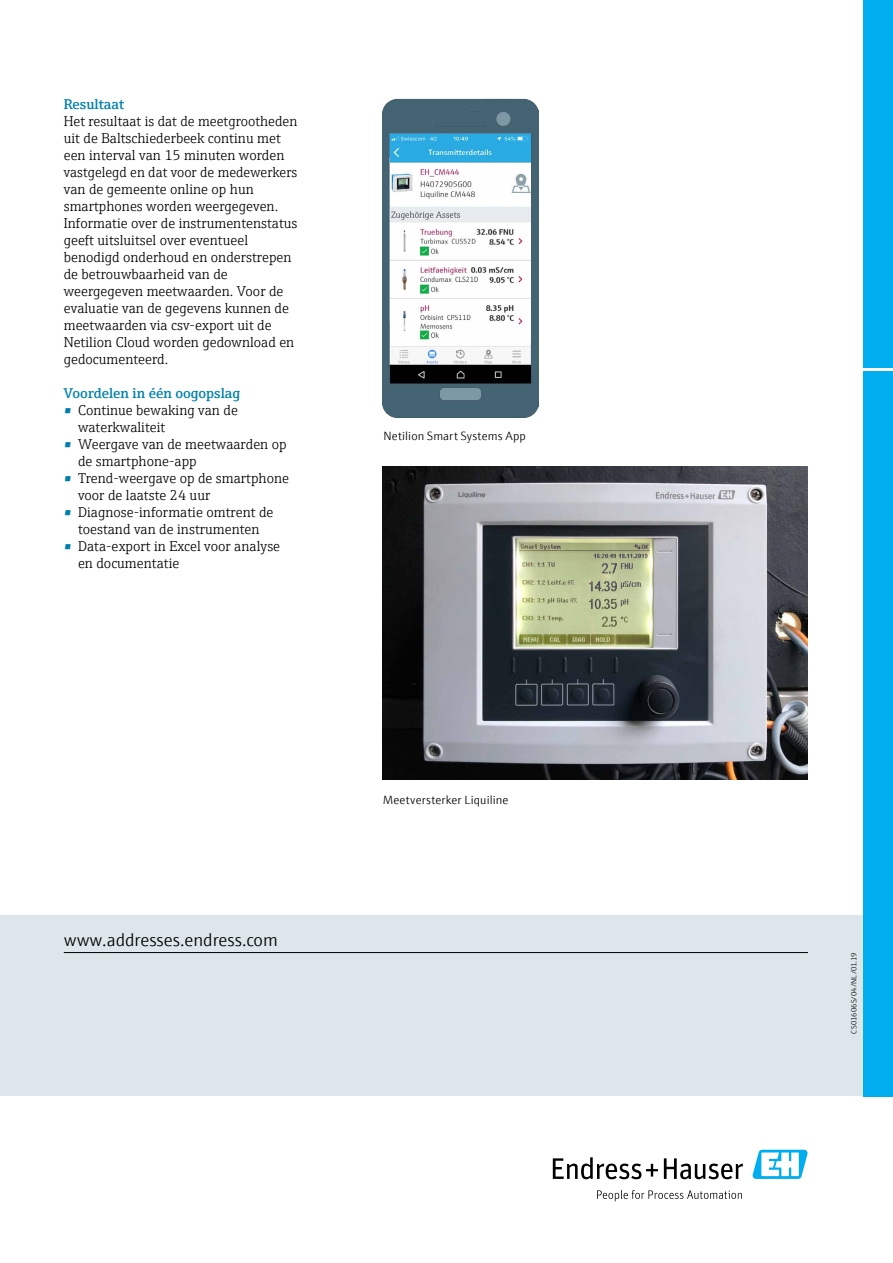
<style>
.page{position:relative;width:893px;height:1263px;background:#fff}
.page>*{position:absolute;margin:0;border:0;box-sizing:border-box;transform-origin:0 0}
.t1{font:300 18px "E+H Sans";color:#000}
.t2{font:300 14.25px/17px "E+H Serif";color:#000}
.t3{font:600 14.25px "E+H Serif";color:#0081ad}
.t4{font:300 12px "E+H Sans";letter-spacing:.01em;color:#000}
.t5{font:300 7.5px "E+H Sans";letter-spacing:.02em;color:#000}
.s1{font-weight:600;color:#0081ad}
</style>
<div class="page">
<div style="left:0;top:915px;width:863px;height:181px;background:#dce6eb"></div>
<hr style="left:64px;top:952px;width:744px;height:1px;background:#000">
<div style="left:863px;top:0;width:30px;height:1096px;background:#00aeef"></div>
<hr style="left:859px;top:369px;width:34px;height:2px;background:#fff">
<svg style="left:553px;top:1157px;width:105px;height:22px"></svg>
<svg style="left:664px;top:1158px;width:79px;height:21px"></svg>
<svg style="left:597px;top:1190px;width:145px;height:11px"></svg>
<svg style="left:752px;top:1150px;width:56px;height:29px"></svg>
<img style="left:383px;top:99px;width:156px;height:318px">
<img style="left:390px;top:134px;width:140px;height:209px">
<img style="left:383px;top:466px;width:425px;height:314px">
<p class="t3" style="left:64px;top:93px;width:62px">Resultaat</p>
<p class="t2" style="left:64px;top:111px;width:235px">Het resultaat is dat de meetgrootheden uit de Baltschiederbeek continu met een interval van 15 minuten worden vastgelegd en dat voor de medewerkers van de gemeente online op hun smartphones worden weergegeven.<br>Informatie over de instrumentenstatus geeft uitsluitsel over eventueel benodigd onderhoud en onderstrepen de betrouwbaarheid van de weergegeven meetwaarden. Voor de evaluatie van de gegevens kunnen de meetwaarden via csv-export uit de Netilion Cloud worden gedownload en gedocumenteerd.</p>
<p class="t3" style="left:64px;top:382px;width:178px">Voordelen in één oogopslag</p>
<p class="t2" style="left:78px;top:401px;width:161px;text-indent:-14px"><span class="s1">•</span> Continue bewaking van de waterkwaliteit</p>
<p class="t2" style="left:78px;top:435px;width:210px;text-indent:-14px"><span class="s1">•</span> Weergave van de meetwaarden op de smartphone-app</p>
<p class="t2" style="left:78px;top:469px;width:213px;text-indent:-14px"><span class="s1">•</span> Trend-weergave op de smartphone voor de laatste 24 uur</p>
<p class="t2" style="left:64px;top:503px;width:211px;text-align:center"><span class="s1">•</span> Diagnose-informatie omtrent de toestand van de instrumenten</p>
<p class="t2" style="left:78px;top:537px;width:204px;text-indent:-14px"><span class="s1">•</span> Data-export in Excel voor analyse en documentatie</p>
<p class="t4" style="left:383px;top:427px;width:144px">Netilion Smart Systems App</p>
<p class="t1" style="left:64px;top:926px;width:216px">www.addresses.endress.com</p>
<p class="t4" style="left:383px;top:791px;width:127px">Meetversterker Liquiline</p>
<p class="t5" style="left:848px;top:1033px;width:83px;rotate:-90deg">CS01606S/04/NL/01.19</p>
</div>
